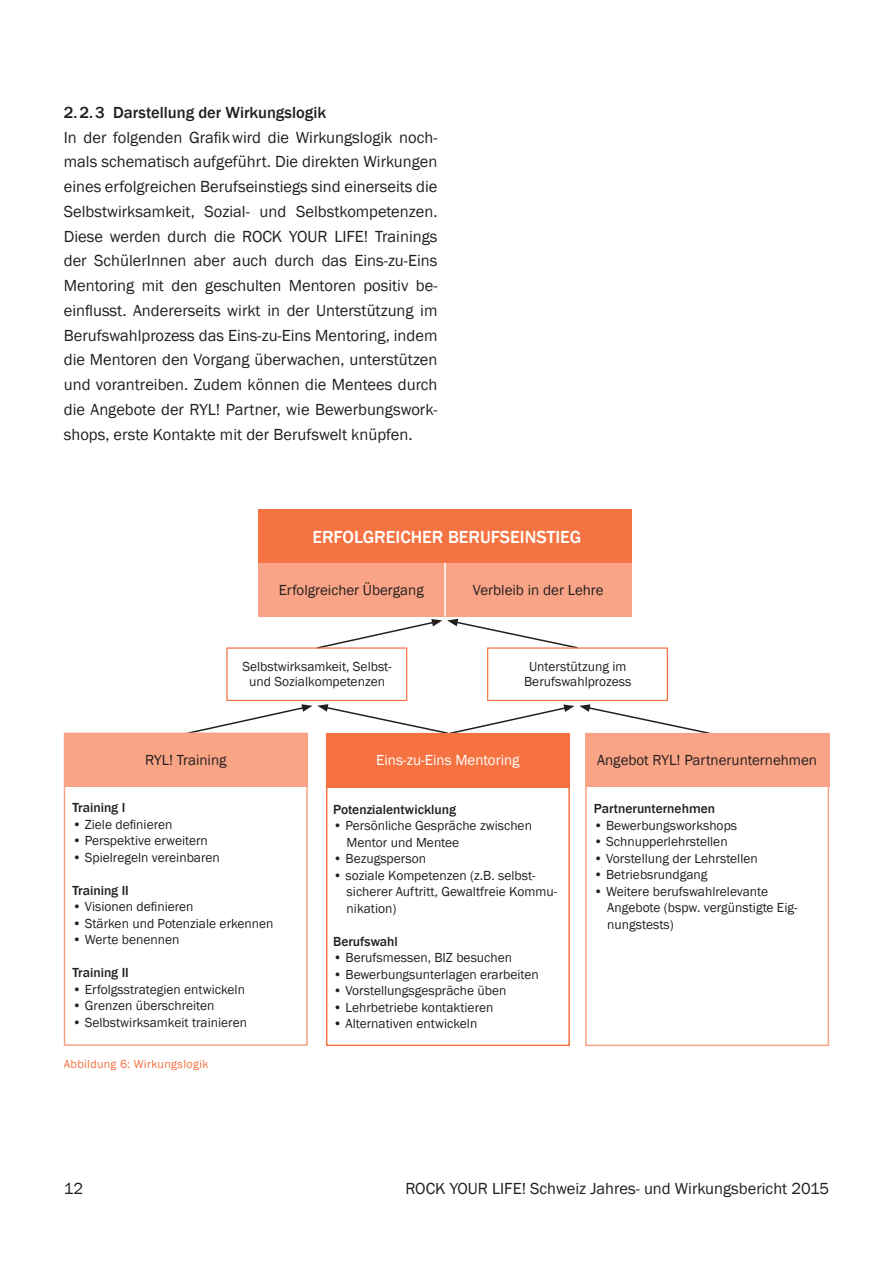
<style>
.page{position:relative;width:893px;height:1263px;background:#fff}
.page>*{position:absolute;margin:0;border:0;box-sizing:border-box;transform-origin:0 0}
.t1{font:500 18px "Franklin Gothic";color:#fff}
.t2{font:16.5px/24.8px "Franklin Gothic";color:#241f1f;text-align:justify}
.t3{font:500 16.5px "Franklin Gothic";color:#241f1f}
.t4{font:15px "Franklin Gothic";color:#241f1f}
.t5{font:15px "Franklin Gothic";color:#fff}
.t6{font:13.5px/16.5px "Franklin Gothic";color:#241f1f}
.t7{font:500 13.5px "Franklin Gothic";color:#241f1f}
.t8{font:12px "Franklin Gothic";letter-spacing:.03em;color:#f77041}
.s1{font-weight:500}
</style>
<div class="page">
<div style="left:258px;top:563px;width:374px;height:54px;background:#f9a486"></div>
<div style="left:64px;top:733px;width:244px;height:53px;background:#f9a485"></div>
<div style="left:585px;top:733px;width:244px;height:54px;background:#f9a486"></div>
<div style="left:326px;top:734px;width:244px;height:54px;background:#f67341"></div>
<div style="left:258px;top:510px;width:374px;height:53px;background:#f57342"></div>
<hr style="left:444px;top:563px;width:2px;height:53px;background:#fff">
<svg style="left:186px;top:619px;width:524px;height:116px"></svg>
<div style="left:64px;top:733px;width:244px;height:313px;border:2px solid #f9a386"></div>
<div style="left:585px;top:733px;width:244px;height:313px;border:2px solid #f9a386"></div>
<div style="left:326px;top:733px;width:244px;height:313px;border:2px solid #f67341"></div>
<p class="t3" style="left:64px;top:102px;width:264px">2.2.3 Darstellung der Wirkungslogik</p>
<p class="t2" style="left:64px;top:125px;width:375px">In der folgenden Grafikwird die Wirkungslogik noch&shy;mals schematisch aufgeführt. Die direkten Wirkungen eines erfolgreichen Berufseinstiegs sind einerseits die Selbstwirksamkeit, Sozial- und Selbstkompetenzen.<br>Diese werden durch die ROCK YOUR LIFE! Trainings der SchülerInnen aber auch durch das Eins-zu-Eins Mentoring mit den geschulten Mentoren positiv be&shy;einflusst. Andererseits wirkt in der Unterstützung im Berufswahlprozess das Eins-zu-Eins Mentoring, indem die Mentoren den Vorgang überwachen, unterstützen und vorantreiben. Zudem können die Mentees durch die Angebote der RYL! Partner, wie Bewerbungswork&shy;shops, erste Kontakte mit der Berufswelt knüpfen.</p>
<h1 class="t1" style="left:312px;top:525px;width:270px">ERFOLGREICHER BERUFSEINSTIEG</h1>
<p class="t4" style="left:279px;top:581px;width:146px">Erfolgreicher Übergang</p>
<p class="t4" style="left:473px;top:580px;width:132px">Verbleib in der Lehre</p>
<p class="t6" style="left:242px;top:659px;width:151px;line-height:15px;text-align:center">Selbstwirksamkeit, Selbst&shy;und Sozialkompetenzen</p>
<p class="t6" style="left:524px;top:659px;width:109px;line-height:15px;text-align:center">Unterstützung im<br>Berufswahlprozess</p>
<p class="t4" style="left:145px;top:751px;width:83px">RYL! Training</p>
<p class="t5" style="left:376px;top:751px;width:145px">Eins-zu-Eins Mentoring</p>
<p class="t4" style="left:597px;top:751px;width:221px">Angebot RYL! Partnerunternehmen</p>
<p class="t7" style="left:72px;top:799px;width:54px">Training I</p>
<p class="t6" style="left:72px;top:816px;width:102px"><span class="s1">•</span> Ziele definieren</p>
<p class="t6" style="left:72px;top:833px;width:137px"><span class="s1">•</span> Perspektive erweitern</p>
<p class="t6" style="left:72px;top:849px;width:149px"><span class="s1">•</span> Spielregeln vereinbaren</p>
<p class="t7" style="left:72px;top:882px;width:58px">Training II</p>
<p class="t6" style="left:72px;top:899px;width:123px"><span class="s1">•</span> Visionen definieren</p>
<p class="t6" style="left:72px;top:915px;width:203px"><span class="s1">•</span> Stärken und Potenziale erkennen</p>
<p class="t6" style="left:72px;top:932px;width:108px"><span class="s1">•</span> Werte benennen</p>
<p class="t7" style="left:72px;top:964px;width:58px">Training II</p>
<p class="t6" style="left:72px;top:981px;width:174px"><span class="s1">•</span> Erfolgsstrategien entwickeln</p>
<p class="t6" style="left:72px;top:998px;width:144px"><span class="s1">•</span> Grenzen überschreiten</p>
<p class="t6" style="left:72px;top:1014px;width:176px"><span class="s1">•</span> Selbstwirksamkeit trainieren</p>
<p class="t8" style="left:64px;top:1056px;width:146px">Abbildung 6: Wirkungslogik</p>
<p class="t7" style="left:333px;top:801px;width:124px">Potenzialentwicklung</p>
<p class="t6" style="left:347px;top:818px;width:187px;text-indent:-14px"><span class="s1">•</span> Persönliche Gespräche zwischen<br>Mentor und Mentee</p>
<p class="t6" style="left:333px;top:851px;width:94px">• Bezugsperson</p>
<p class="t6" style="left:347px;top:867px;width:212px;text-indent:-14px">• soziale Kompetenzen (z.B. selbst&shy;sicherer Auftritt, Gewaltfreie Kommu&shy;nikation)</p>
<p class="t7" style="left:333px;top:933px;width:66px">Berufswahl</p>
<p class="t6" style="left:333px;top:950px;width:181px"><span class="s1">•</span> Berufsmessen, BIZ besuchen</p>
<p class="t6" style="left:333px;top:966px;width:207px">• Bewerbungsunterlagen erarbeiten</p>
<p class="t6" style="left:333px;top:983px;width:175px">• Vorstellungsgespräche üben</p>
<p class="t6" style="left:333px;top:999px;width:162px">• Lehrbetriebe kontaktieren</p>
<p class="t6" style="left:333px;top:1016px;width:146px">• Alternativen entwickeln</p>
<p class="t7" style="left:594px;top:800px;width:123px">Partnerunternehmen</p>
<p class="t6" style="left:594px;top:817px;width:145px">• Bewerbungsworkshops</p>
<p class="t6" style="left:594px;top:833px;width:135px">• Schnupperlehrstellen</p>
<p class="t6" style="left:594px;top:850px;width:166px">• Vorstellung der Lehrstellen</p>
<p class="t6" style="left:594px;top:866px;width:115px">• Betriebsrundgang</p>
<p class="t6" style="left:607px;top:883px;width:192px;text-indent:-14px">• Weitere berufswahlrelevante<br>Angebote (bspw. vergünstigte Eig&shy;nungstests)</p>
<p class="t2" style="left:64px;top:1176px;width:21px">12</p>
<p class="t2" style="left:405px;top:1176px;width:425px">ROCK YOUR LIFE! Schweiz Jahres- und Wirkungsbericht 2015</p>
</div>
